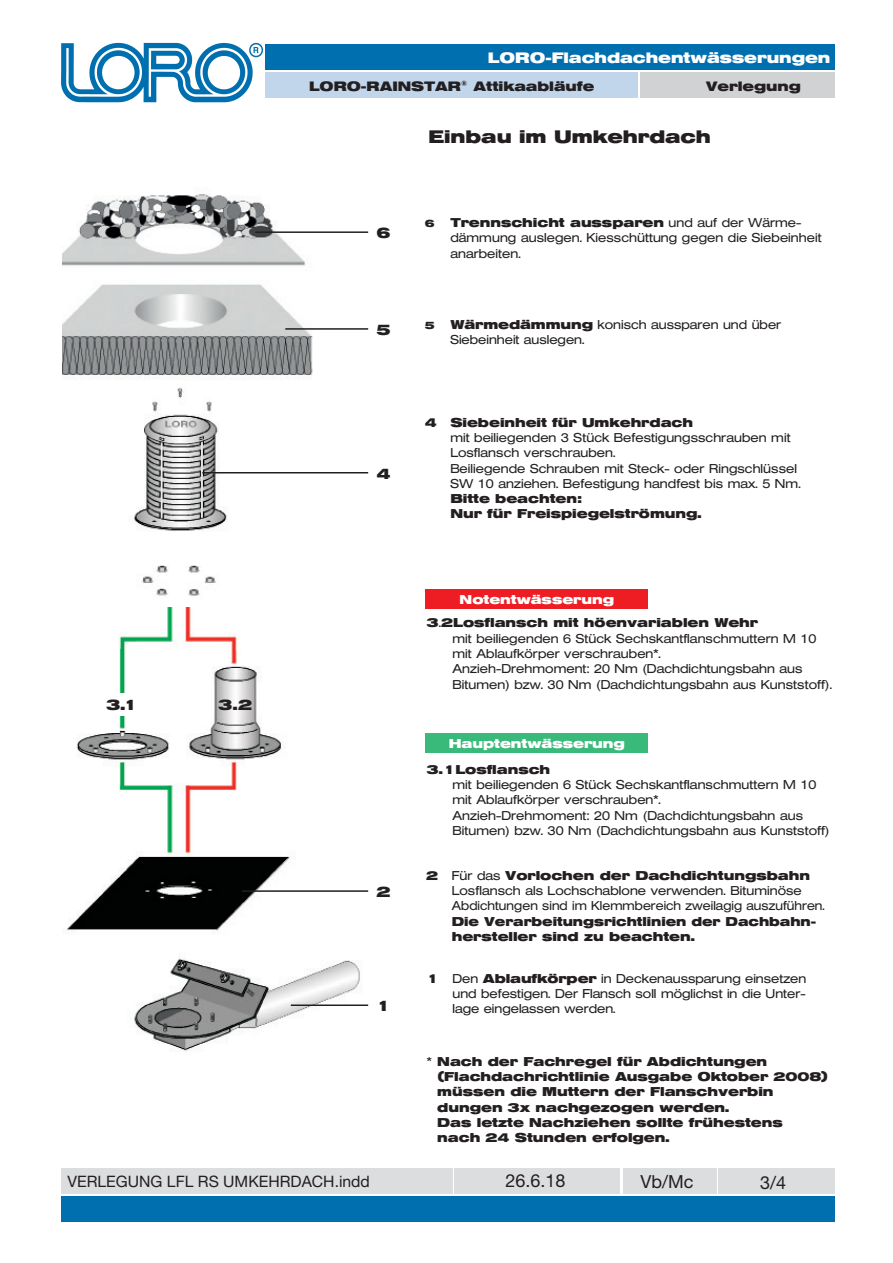
<style>
.page{position:relative;width:893px;height:1263px;background:#fff}
.page>*{position:absolute;margin:0;border:0;box-sizing:border-box;transform-origin:0 0}
.t1{font:700 18px "Helvetica Extended BQ";color:#231f20}
.t2{font:18px "Helvetica Neue LT Std";color:#231f20}
.t3{font:15.75px "Helvetica Neue LT Std";color:#231f20}
.t4{font:700 15px "Helvetica Extended BQ";color:#fff}
.t5{font:700 15px "Helvetica Extended BQ";color:#231f20}
.t6{font:700 13.5px "Helvetica Extended BQ";color:#231f20}
.t7{font:300 12.75px/15.3px "Helvetica Extended BQ";color:#231f20}
.t8{font:700 12.75px/15.3px "Helvetica Extended BQ";color:#231f20}
.t9{font:700 12.75px/15.3px "Helvetica Extended BQ";color:#231f20;scale:.96 1}
.t10{font:700 12.75px "Helvetica Extended BQ";color:#fff}
.s1{font-weight:700;font-size:10.5px}
.s2{font-weight:700}
.s3{font-weight:300}
</style>
<div class="page">
<div style="left:61px;top:1196px;width:774px;height:26px;background:#006faf"></div>
<div style="left:61px;top:1168px;width:391px;height:25px;background:#dcdddf"></div>
<div style="left:454px;top:1168px;width:166px;height:25px;background:#dcdddf"></div>
<div style="left:623px;top:1168px;width:93px;height:25px;background:#dcdddf"></div>
<div style="left:719px;top:1168px;width:116px;height:25px;background:#dcdddf"></div>
<img style="left:61px;top:42px;width:202px;height:61px">
<div style="left:266px;top:45px;width:569px;height:25px;background:#006faf"></div>
<div style="left:641px;top:72px;width:194px;height:26px;background:#d1d2d4"></div>
<div style="left:266px;top:72px;width:372px;height:26px;background:#c1d5eb"></div>
<img style="left:63px;top:194px;width:304px;height:857px">
<hr style="left:291px;top:1004px;width:77px;height:2px;background:#231f20">
<hr style="left:242px;top:890px;width:126px;height:2px;background:#231f20">
<hr style="left:202px;top:472px;width:166px;height:1px;background:#231f20">
<hr style="left:285px;top:328px;width:83px;height:2px;background:#231f20">
<hr style="left:255px;top:231px;width:113px;height:2px;background:#231f20">
<div style="left:104px;top:693px;width:36px;height:23px;background:#fff"></div>
<div style="left:425px;top:733px;width:223px;height:20px;background:#39b97a"></div>
<div style="left:425px;top:589px;width:223px;height:20px;background:#ee1d23"></div>
<p class="t4" style="left:488px;top:49px;width:344px">LORO-Flachdachentwässerungen</p>
<p class="t6" style="left:309px;top:78px;width:287px">LORO-RAINSTAR<sup>®</sup> Attikaabläufe</p>
<p class="t6" style="left:706px;top:78px;width:97px">Verlegung</p>
<p class="t5" style="left:107px;top:696px;width:32px">3.1</p>
<p class="t5" style="left:219px;top:696px;width:35px">3.2</p>
<p class="t5" style="left:376px;top:224px;width:16px">6</p>
<p class="t5" style="left:376px;top:321px;width:16px">5</p>
<p class="t5" style="left:376px;top:465px;width:16px">4</p>
<p class="t5" style="left:376px;top:883px;width:16px">2</p>
<p class="t5" style="left:376px;top:997px;width:16px">1</p>
<h1 class="t1" style="left:428px;top:126px;width:284px">Einbau im Umkehrdach</h1>
<p class="t7" style="left:450px;top:215px;width:373px;text-indent:-26px"><span class="s1">6</span> <span class="s2">Trennschicht aussparen</span> und auf der Wärme&shy;dämmung auslegen. Kiesschüttung gegen die Siebeinheit anarbeiten.</p>
<p class="t7" style="left:450px;top:317px;width:332px;text-indent:-26px"><span class="s1">5</span> <span class="s2">Wärmedämmung</span> konisch aussparen und über<br>Siebeinheit auslegen.</p>
<p class="t8" style="left:425px;top:415px;width:270px">4 Siebeinheit für Umkehrdach</p>
<p class="t7" style="left:450px;top:430px;width:352px">mit beiliegenden 3 Stück Befestigungsschrauben mit Losflansch verschrauben.<br>Beiliegende Schrauben mit Steck- oder Ringschlüssel SW 10 anziehen. Befestigung handfest bis max. 5 Nm.</p>
<p class="t8" style="left:450px;top:491px;width:253px">Bitte beachten:<br>Nur für Freispiegelströmung.</p>
<p class="t10" style="left:460px;top:592px;width:156px">Notentwässerung</p>
<p class="t7" style="left:452px;top:616px;width:381px;text-indent:-26px"><span class="s2">3</span>.<span class="s2">2Losflansch mit höenvariablen Wehr<br></span>mit beiliegenden 6 Stück Sechskantflanschmuttern M 10 mit Ablaufkörper verschrauben*.<br>Anzieh-Drehmoment: 20 Nm (Dachdichtungsbahn aus Bitumen) bzw. 30 Nm (Dachdichtungsbahn aus Kunststoff).</p>
<p class="t10" style="left:449px;top:736px;width:178px">Hauptentwässerung</p>
<p class="t8" style="left:427px;top:762px;width:125px">3.1Losflansch</p>
<p class="t7" style="left:452px;top:777px;width:379px">mit beiliegenden 6 Stück Sechskantflanschmuttern M 10 mit Ablaufkörper verschrauben*.<br>Anzieh-Drehmoment: 20 Nm (Dachdichtungsbahn aus Bitumen) bzw. 30 Nm (Dachdichtungsbahn aus Kunststoff)</p>
<p class="t7" style="left:452px;top:868px;width:375px;text-indent:-26px"><span class="s2">2</span> Für das <span class="s2">Vorlochen der Dachdichtungsbahn<br></span>Losflansch als Lochschablone verwenden. Bituminöse<br>Abdichtungen sind im Klemmbereich zweilagig auszuführen.</p>
<p class="t9" style="left:452px;top:914px;width:381px">Die Verarbeitungsrichtlinien der Dachbahn&shy;hersteller sind zu beachten.</p>
<p class="t7" style="left:452px;top:971px;width:355px;text-align:justify;text-indent:-26px"><span class="s2">1</span> Den <span class="s2">Ablaufkörper</span> in Deckenaussparung einsetzen und befestigen. Der Flansch soll möglichst in die Unter&shy;lage eingelassen werden.</p>
<p class="t8" style="left:437px;top:1054px;width:393px;text-indent:-11px"><span class="s3">*</span> Nach der Fachregel für Abdichtungen (Flachdachrichtlinie Ausgabe Oktober 2008) müssen die Muttern der Flanschverbin dungen 3x nachgezogen werden.<br>Das letzte Nachziehen sollte frühestens nach 24 Stunden erfolgen.</p>
<p class="t3" style="left:67px;top:1172px;width:304px">VERLEGUNG LFL RS UMKEHRDACH.indd</p>
<h1 class="t2" style="left:505px;top:1170px;width:62px">26.6.18</h1>
<h1 class="t2" style="left:640px;top:1170px;width:55px">Vb/Mc</h1>
<h1 class="t2" style="left:760px;top:1172px;width:28px">3/4</h1>
</div>
